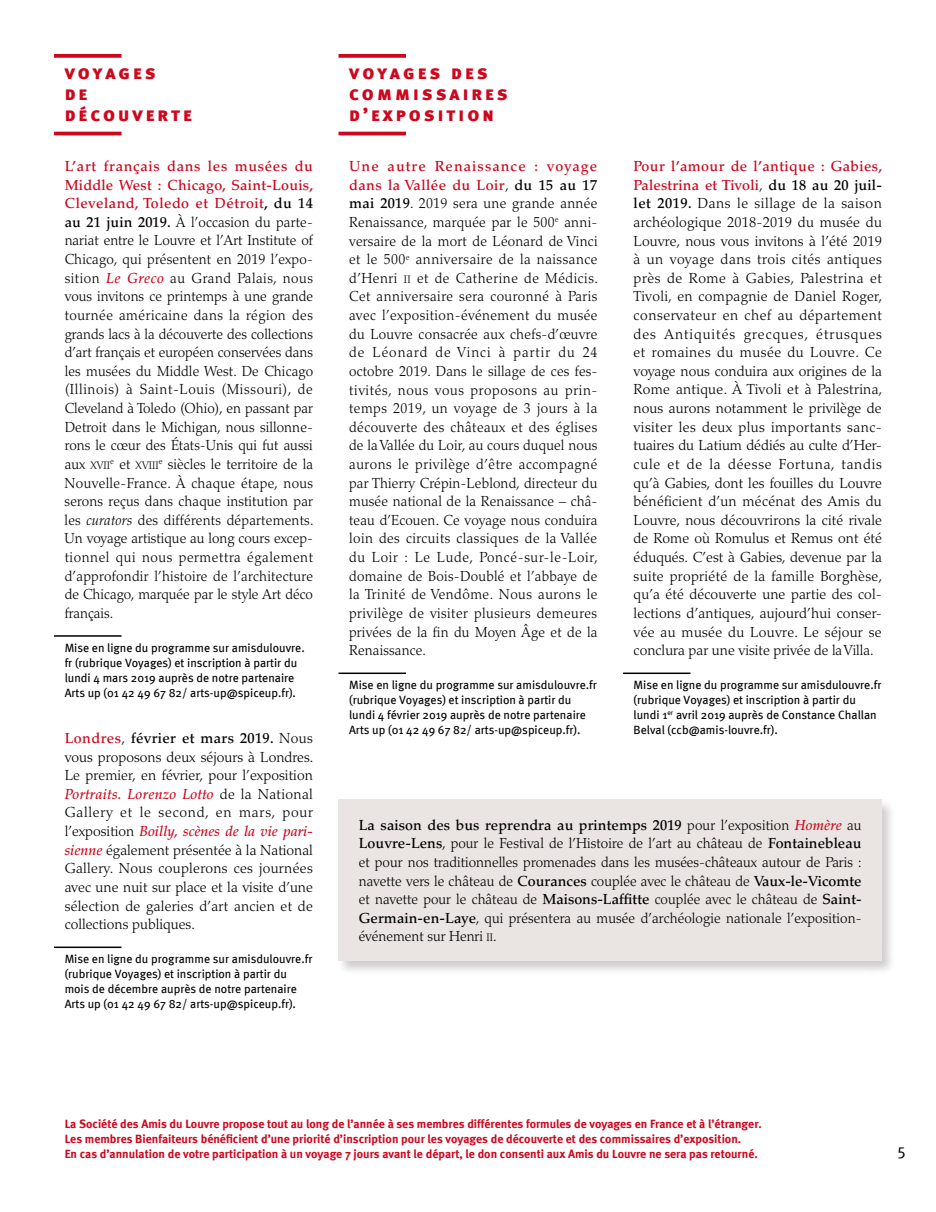
<style>
.page{position:relative;width:936px;height:1212px;background:#fff}
.page>*{position:absolute;margin:0;border:0;box-sizing:border-box;transform-origin:0 0}
.t1{font:18.75px/21px "Meta Black Caps";letter-spacing:.16em;color:#cd071e}
.t2{font:16.5px "Meta Offc Norm";color:#000}
.t3{font:300 14.55px/18.6px "Palatino LT Std";letter-spacing:.005em;color:#000;text-align:justify;scale:.95 1}
.t4{font:12px/15px "Meta";color:#000}
.t5{font:700 12px/15px "Meta";color:#cc071e}
.s1{font-weight:500;color:#cc071e}
.s2{font-weight:500}
.s3{font-weight:500;font-style:italic;color:#cc071e}
.s4{font-size:10.95px}
.s5{font-style:italic}
</style>
<div class="page">
<svg style="left:54px;top:54px;width:67px;height:4px"></svg>
<hr style="left:54px;top:132px;width:67px;height:3px;background:#cd071e">
<hr style="left:54px;top:635px;width:67px;height:2px;background:#000">
<hr style="left:54px;top:946px;width:67px;height:2px;background:#000">
<svg style="left:338px;top:54px;width:68px;height:4px"></svg>
<hr style="left:338px;top:132px;width:68px;height:3px;background:#cd071e">
<hr style="left:338px;top:672px;width:68px;height:2px;background:#000">
<div style="left:336px;top:797px;width:560px;height:178px;background:#000;opacity:.2"></div>
<div style="left:338px;top:799px;width:543px;height:162px;background:#eae5e2"></div>
<hr style="left:623px;top:672px;width:67px;height:2px;background:#000">
<p class="t1" style="left:65px;top:62px;width:129px">voyages<br>de découverte</p>
<p class="t3" style="left:65px;top:157px;width:263px"><span class="s1">L’art français dans les musées du Middle West : Chicago, Saint-Louis, Cleveland, Toledo et Détroit</span><span class="s2">, du 14 au 21 juin 2019.</span> À l’occasion du parte&shy;nariat entre le Louvre et l’Art Institute of Chicago, qui présentent en 2019 l’expo&shy;sition <span class="s3">Le Greco</span> au Grand Palais, nous vous invitons ce printemps à une grande tournée américaine dans la région des grands lacs à la découverte des collections d’art français et européen conservées dans les musées du Middle West. De Chicago (Illinois) à Saint-Louis (Missouri), de Cleveland à Toledo (Ohio), en passant par Detroit dans le Michigan, nous sillonne&shy;rons le cœur des États-Unis qui fut aussi aux <span class="s4">XVII</span><sup>e</sup> et <span class="s4">XVIII</span><sup>e</sup> siècles le territoire de la Nouvelle-France. À chaque étape, nous serons reçus dans chaque institution par les <span class="s5">curators</span> des différents départements.<br>Un voyage artistique au long cours excep&shy;tionnel qui nous permettra également d’approfondir l’histoire de l’architecture de Chicago, marquée par le style Art déco français.</p>
<p class="t4" style="left:65px;top:640px;width:241px">Mise en ligne du programme sur amisdulouvre. fr (rubrique Voyages) et inscription à partir du lundi 4 mars 2019 auprès de notre partenaire Arts up (01 42 49 67 82/ arts-up@spiceup.fr).</p>
<p class="t3" style="left:65px;top:729px;width:263px"><span class="s1">Londres</span>, <span class="s2">février et mars 2019.</span> Nous vous proposons deux séjours à Londres.<br>Le premier, en février, pour l’exposition <span class="s3">Portraits. Lorenzo Lotto</span> de la National Gallery et le second, en mars, pour l’exposition <span class="s3">Boilly, scènes de la vie pari&shy;sienne</span> également présentée à la National Gallery. Nous couplerons ces journées avec une nuit sur place et la visite d’une sélection de galeries d’art ancien et de collections publiques.</p>
<p class="t4" style="left:65px;top:951px;width:249px">Mise en ligne du programme sur amisdulouvre.fr (rubrique Voyages) et inscription à partir du mois de décembre auprès de notre partenaire Arts up (01 42 49 67 82/ arts-up@spiceup.fr).</p>
<p class="t1" style="left:349px;top:62px;width:160px">voyages des commissaires d’exposition</p>
<p class="t3" style="left:349px;top:157px;width:263px"><span class="s1">Une autre Renaissance : voyage dans la Vallée du Loir</span>, <span class="s2">du 15 au 17 mai 2019</span>. 2019 sera une grande année Renaissance, marquée par le 500<sup>e</sup> anni&shy;versaire de la mort de Léonard de Vinci et le 500<sup>e</sup> anniversaire de la naissance d’Henri <span class="s4">II</span> et de Catherine de Médicis.<br>Cet anniversaire sera couronné à Paris avec l’exposition-événement du musée du Louvre consacrée aux chefs-d’œuvre de Léonard de Vinci à partir du 24 octobre 2019. Dans le sillage de ces fes&shy;tivités, nous vous proposons au prin&shy;temps 2019, un voyage de 3 jours à la découverte des châteaux et des églises de la Vallée du Loir, au cours duquel nous aurons le privilège d’être accompagné par Thierry Crépin-Leblond, directeur du musée national de la Renaissance – châ&shy;teau d’Ecouen. Ce voyage nous conduira loin des circuits classiques de la Vallée du Loir : Le Lude, Poncé-sur-le-Loir, domaine de Bois-Doublé et l’abbaye de la Trinité de Vendôme. Nous aurons le privilège de visiter plusieurs demeures privées de la fin du Moyen Âge et de la Renaissance.</p>
<p class="t4" style="left:349px;top:677px;width:249px">Mise en ligne du programme sur amisdulouvre.fr (rubrique Voyages) et inscription à partir du lundi 4 février 2019 auprès de notre partenaire Arts up (01 42 49 67 82/ arts-up@spiceup.fr).</p>
<p class="t3" style="left:633px;top:157px;width:263px"><span class="s1">Pour l’amour de l’antique : Gabies, Palestrina et Tivoli</span>, <span class="s2">du 18 au 20 juil&shy;let 2019.</span> Dans le sillage de la saison archéologique 2018-2019 du musée du Louvre, nous vous invitons à l’été 2019 à un voyage dans trois cités antiques près de Rome à Gabies, Palestrina et Tivoli, en compagnie de Daniel Roger, conservateur en chef au département des Antiquités grecques, étrusques et romaines du musée du Louvre. Ce voyage nous conduira aux origines de la Rome antique. À Tivoli et à Palestrina, nous aurons notamment le privilège de visiter les deux plus importants sanc&shy;tuaires du Latium dédiés au culte d’Her&shy;cule et de la déesse Fortuna, tandis qu’à Gabies, dont les fouilles du Louvre bénéficient d’un mécénat des Amis du Louvre, nous découvrirons la cité rivale de Rome où Romulus et Remus ont été éduqués. C’est à Gabies, devenue par la suite propriété de la famille Borghèse, qu’a été découverte une partie des col&shy;lections d’antiques, aujourd’hui conser&shy;vée au musée du Louvre. Le séjour se conclura par une visite privée de la Villa.</p>
<p class="t4" style="left:633px;top:677px;width:249px">Mise en ligne du programme sur amisdulouvre.fr (rubrique Voyages) et inscription à partir du lundi 1<sup>er</sup> avril 2019 auprès de Constance Challan Belval (ccb@amis-louvre.fr).</p>
<p class="t3" style="left:359px;top:816px;width:531px"><span class="s2">La saison des bus reprendra au printemps 2019</span> pour l’exposition <span class="s3">Homère</span> au <span class="s2">Louvre-Lens</span>, pour le Festival de l’Histoire de l’art au château de <span class="s2">Fontainebleau </span>et pour nos traditionnelles promenades dans les musées-châteaux autour de Paris : navette vers le château de <span class="s2">Courances</span> couplée avec le château de <span class="s2">Vaux-le-Vicomte </span>et navette pour le château de <span class="s2">Maisons-Laffitte</span> couplée avec le château de <span class="s2">Saint-Germain-en-Laye</span>, qui présentera au musée d’archéologie nationale l’exposition&shy;événement sur Henri <span class="s4">II</span>.</p>
<p class="t5" style="left:65px;top:1116px;width:698px">La Société des Amis du Louvre propose tout au long de l’année à ses membres différentes formules de voyages en France et à l’étranger.<br>Les membres Bienfaiteurs bénéficient d’une priorité d’inscription pour les voyages de découverte et des commissaires d’exposition.<br>En cas d’annulation de votre participation à un voyage 7 jours avant le départ, le don consenti aux Amis du Louvre ne sera pas retourné.</p>
<p class="t2" style="left:896px;top:1143px;width:11px">5</p>
</div>
